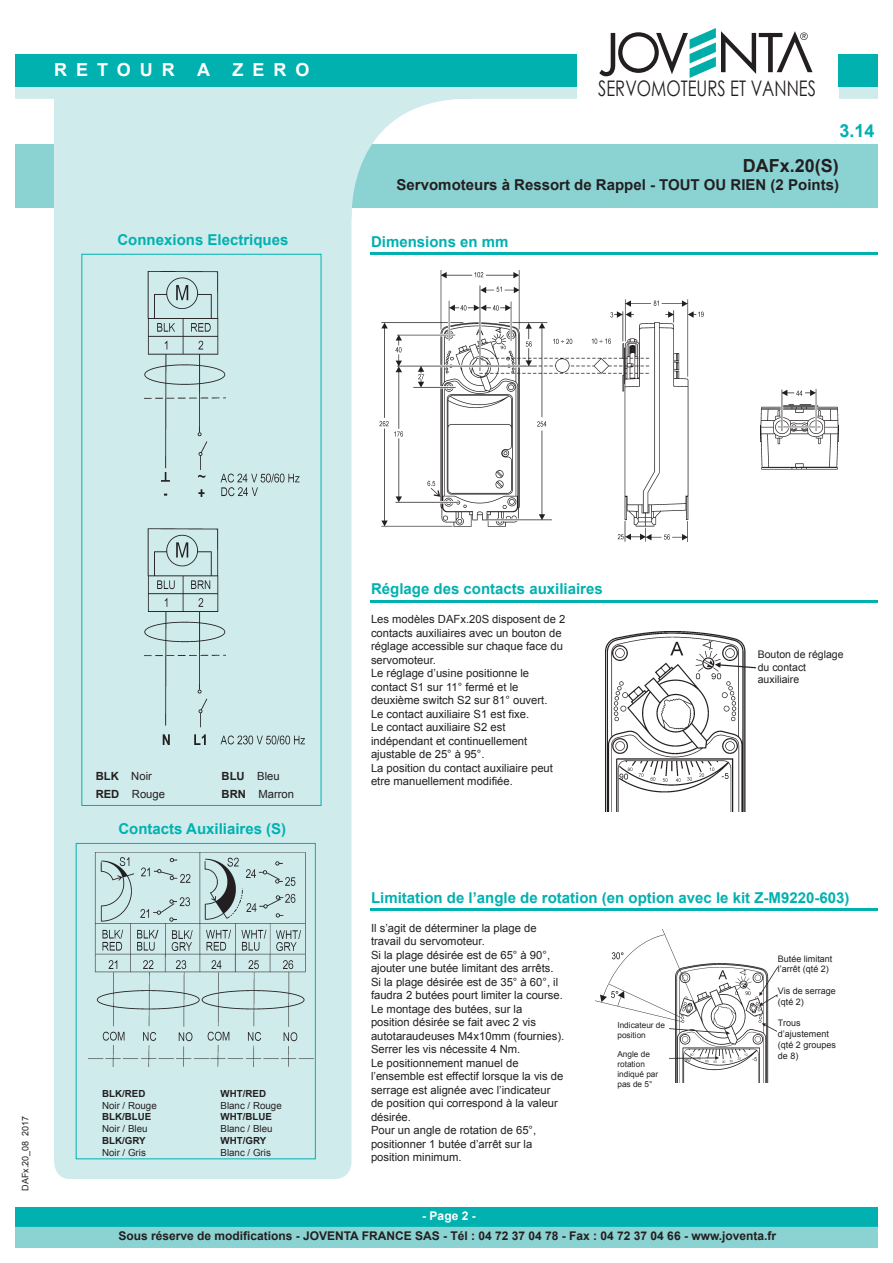
<style>
.page{position:relative;width:893px;height:1263px;background:#fff}
.page>*{position:absolute;margin:0;border:0;box-sizing:border-box;transform-origin:0 0}
.t1{font:21.45px "Century Gothic";color:#231f20;scale:.77 1}
.t2{font:700 18px "Arial";letter-spacing:.5em;color:#fff}
.t3{font:700 18px "Arial";color:#231f20}
.t4{font:700 18px "Arial";color:#00b1b0}
.t5{font:700 15px "Arial";color:#00b1b0}
.t6{font:700 15px "Arial";color:#231f20}
.t7{font:700 12px "Arial";color:#231f20}
.t8{font:700 12px "Arial";color:#fff}
.t9{font:11.25px/13.5px "Arial";color:#231f20}
.t10{font:10.5px/12.6px "Arial";color:#231f20}
.t11{font:9.75px "Arial";color:#231f20}
.t12{font:700 9.75px "Arial";color:#231f20}
.t13{font:9px/10.8px "Arial";color:#231f20}
.t14{font:8.25px/9.9px "Arial";color:#231f20}
.s1{font-weight:700}
</style>
<div class="page">
<div style="left:0;top:145px;width:893px;height:63px;background:#8bd2d3"></div>
<div style="left:839px;top:86px;width:54px;height:13px;background:#d0ebec"></div>
<div style="left:0;top:1208px;width:893px;height:19px;background:#00b1b0"></div>
<div style="left:0;top:1227px;width:893px;height:36px;background:#8bd2d3"></div>
<div style="left:839px;top:54px;width:54px;height:32px;background:#00b1b0"></div>
<div style="left:0;top:86px;width:577px;height:13px;background:#d0ebec"></div>
<div style="left:0;top:54px;width:577px;height:32px;background:#00b1b0"></div>
<svg style="left:351px;top:99px;width:119px;height:119px"></svg>
<svg style="left:599px;top:28px;width:213px;height:50px"></svg>
<hr style="left:370px;top:252px;width:523px;height:2px;background:#00b1b0">
<hr style="left:370px;top:601px;width:523px;height:2px;background:#00b1b0">
<hr style="left:370px;top:908px;width:523px;height:2px;background:#00b1b0">
<img style="left:379px;top:270px;width:460px;height:271px">
<img style="left:595px;top:929px;width:183px;height:153px">
<div style="left:54px;top:99px;width:297px;height:1080px;background:#d0ebec"></div>
<img style="left:145px;top:271px;width:160px;height:473px">
<img style="left:89px;top:852px;width:225px;height:215px">
<div style="left:81px;top:254px;width:240px;height:552px;border:1px solid #00b1b0"></div>
<div style="left:76px;top:843px;width:240px;height:316px;border:1px solid #00b1b0"></div>
<img style="left:606px;top:632px;width:150px;height:180px">
<div style="left:617px;top:1022px;width:52px;height:76px;background:#fff"></div>
<div style="left:0;top:0;width:893px;height:1263px;border:15px solid #fff"></div>
<h2 class="t2" style="left:54px;top:57px;width:257px">RETOUR A ZERO</h2>
<h3 class="t5" style="left:117px;top:229px;width:172px">Connexions Electriques</h3>
<h1 class="t1" style="left:598px;top:74px;width:284px">SERVOMOTEURS ET VANNES</h1>
<h2 class="t4" style="left:839px;top:118px;width:37px">3.14</h2>
<h2 class="t3" style="left:743px;top:153px;width:98px">DAFx.20(S)</h2>
<h3 class="t6" style="left:397px;top:175px;width:444px">Servomoteurs à Ressort de Rappel - TOUT OU RIEN (2 Points)</h3>
<h3 class="t5" style="left:371px;top:231px;width:139px">Dimensions en mm</h3>
<p class="t13" style="left:20px;top:1191px;width:77px;rotate:-90deg">DAFx.20_08 2017</p>
<p class="t9" style="left:96px;top:767px;width:71px;line-height:17.7px"><span class="s1">BLK</span> Noir<br><span class="s1">RED</span> Rouge</p>
<p class="t9" style="left:222px;top:767px;width:74px;line-height:17.7px"><span class="s1">BLU</span> Bleu<br><span class="s1">BRN</span> Marron</p>
<h3 class="t5" style="left:118px;top:818px;width:169px">Contacts Auxiliaires (S)</h3>
<p class="t12" style="left:102px;top:1086px;width:45px">BLK/RED</p>
<p class="t11" style="left:102px;top:1098px;width:56px">Noir / Rouge</p>
<p class="t12" style="left:102px;top:1110px;width:51px">BLK/BLUE</p>
<p class="t11" style="left:102px;top:1122px;width:47px">Noir / Bleu</p>
<p class="t12" style="left:102px;top:1133px;width:45px">BLK/GRY</p>
<p class="t11" style="left:102px;top:1145px;width:45px">Noir / Gris</p>
<p class="t12" style="left:221px;top:1086px;width:47px">WHT/RED</p>
<p class="t11" style="left:221px;top:1098px;width:63px">Blanc / Rouge</p>
<p class="t12" style="left:221px;top:1110px;width:53px">WHT/BLUE</p>
<p class="t11" style="left:221px;top:1122px;width:54px">Blanc / Bleu</p>
<p class="t12" style="left:221px;top:1133px;width:47px">WHT/GRY</p>
<p class="t11" style="left:221px;top:1145px;width:52px">Blanc / Gris</p>
<h3 class="t5" style="left:371px;top:578px;width:233px">Réglage des contacts auxiliaires</h3>
<p class="t9" style="left:371px;top:612px;width:196px">Les modèles DAFx.20S disposent de 2 contacts auxiliaires avec un bouton de réglage accessible sur chaque face du servomoteur.<br>Le réglage d’usine positionne le contact S1 sur 11° fermé et le deuxième switch S2 sur 81° ouvert.<br>Le contact auxiliaire S1 est fixe.<br>Le contact auxiliaire S2 est indépendant et continuellement ajustable de 25° à 95°.<br>La position du contact auxiliaire peut etre manuellement modifiée.</p>
<p class="t10" style="left:758px;top:648px;width:87px">Bouton de réglage du contact auxiliaire</p>
<h3 class="t5" style="left:371px;top:887px;width:480px">Limitation de l’angle de rotation (en option avec le kit Z-M9220-603)</h3>
<p class="t9" style="left:371px;top:921px;width:195px">Il s’agit de déterminer la plage de travail du servomoteur.<br>Si la plage désirée est de 65° à 90°, ajouter une butée limitant des arrêts.<br>Si la plage désirée est de 35° à 60°, il faudra 2 butées pourt limiter la course.<br>Le montage des butées, sur la<br>position désirée se fait avec 2 vis autotaraudeuses M4x10mm (fournies).<br>Serrer les vis nécessite 4 Nm.<br>Le positionnement manuel de l’ensemble est effectif lorsque la vis de serrage est alignée avec l’indicateur de position qui correspond à la valeur désirée.<br>Pour un angle de rotation de 65°, positionner 1 butée d’arrêt sur la position minimum.</p>
<p class="t13" style="left:778px;top:953px;width:56px">Butée limitant l’arrêt (qté 2)</p>
<p class="t13" style="left:778px;top:985px;width:59px">Vis de serrage (qté 2)</p>
<p class="t13" style="left:778px;top:1018px;width:60px">Trous d’ajustement (qté 2 groupes de 8)</p>
<p class="t14" style="left:617px;top:1020px;width:49px">Indicateur de position</p>
<p class="t14" style="left:617px;top:1049px;width:42px">Angle de rotation indiqué par pas de 5°</p>
<p class="t8" style="left:422px;top:1207px;width:55px">- Page 2 -</p>
<p class="t7" style="left:118px;top:1227px;width:659px">Sous réserve de modifications - JOVENTA FRANCE SAS - Tél : 04 72 37 04 78 - Fax : 04 72 37 04 66 - www.joventa.fr</p>
</div>
